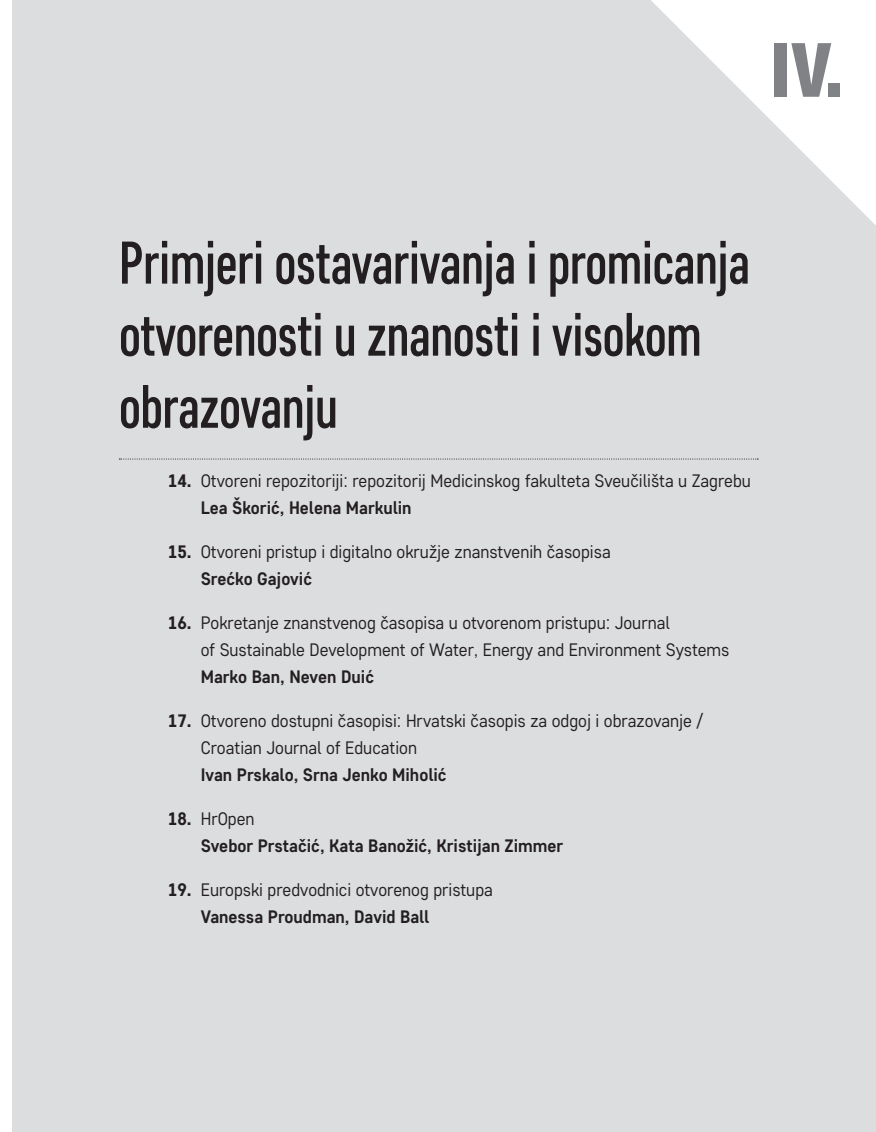
<style>
.page{position:relative;width:876px;height:1132px;background:#fff}
.page>*{position:absolute;margin:0;border:0;box-sizing:border-box;transform-origin:0 0}
.t1{font:800 condensed 75px "Helvetica Neue";color:#808285}
.NASLOV_cjeline{font:500 60px/72px "Core Sans D47 Cn";letter-spacing:-.005em;color:#231f20}
.tekst_ispod_cjeline{font:18px/27px "Core Sans D35";color:#231f20;scale:.96 1}
.tekst_ispod_cjeline-2{font:700 18px/27px "Core Sans D55";color:#231f20;scale:.96 1}
.s1{font-family:"Core Sans D65";font-weight:800}
.s2{font-family:"Core Sans D55";font-weight:700}
.s3{font-family:"Core Sans D35";font-weight:400}
</style>
<div class="page">
<div style="left:13px;top:0;width:863px;height:1131px;background:#dcdddf"></div>
<svg style="left:651px;top:0;width:225px;height:225px;fill:#f8f8f8"></svg>
<svg style="left:119px;top:458px;width:639px;height:1px"></svg>
<p class="t1" style="left:770px;top:24px;width:75px">IV.</p>
<p class="NASLOV_cjeline" style="left:119px;top:226px;width:632px">Primjeri ostavarivanja i promicanja otvorenosti u znanosti i visokom obrazovanju</p>
<p class="tekst_ispod_cjeline" style="left:201px;top:466px;width:575px;text-indent:-33px"><span class="s1">14.</span> Otvoreni repozitoriji: repozitorij Medicinskog fakulteta Sveučilišta u Zagrebu<br><span class="s2">Lea Škorić, Helena Markulin</span></p>
<p class="tekst_ispod_cjeline" style="left:201px;top:537px;width:429px;text-indent:-33px"><span class="s1">15.</span> Otvoreni pristup i digitalno okružje znanstvenih časopisa<br><span class="s2">Srećko Gajović</span></p>
<p class="tekst_ispod_cjeline" style="left:201px;top:608px;width:552px;text-indent:-33px"><span class="s1">16.</span> Pokretanje znanstvenog časopisa u otvorenom pristupu: Journal<br>of Sustainable Development of Water, Energy and Environment Systems<br><span class="s2">Marko Ban, Neven Duić</span></p>
<p class="tekst_ispod_cjeline" style="left:201px;top:706px;width:525px;text-indent:-33px"><span class="s1">17.</span> Otvoreno dostupni časopisi: Hrvatski časopis za odgoj i obrazovanje /<br>Croatian Journal of Education<br><span class="s2">Ivan Prskalo, Srna Jenko Miholić</span></p>
<p class="tekst_ispod_cjeline-2" style="left:201px;top:804px;width:379px;text-indent:-33px"><span class="s1">18.</span> <span class="s3">HrOpen<br></span>Svebor Prstačić, Kata Banožić, Kristijan Zimmer</p>
<p class="tekst_ispod_cjeline" style="left:201px;top:875px;width:306px;text-indent:-33px"><span class="s1">19.</span> Europski predvodnici otvorenog pristupa<br><span class="s2">Vanessa Proudman, David Ball</span></p>
</div>
